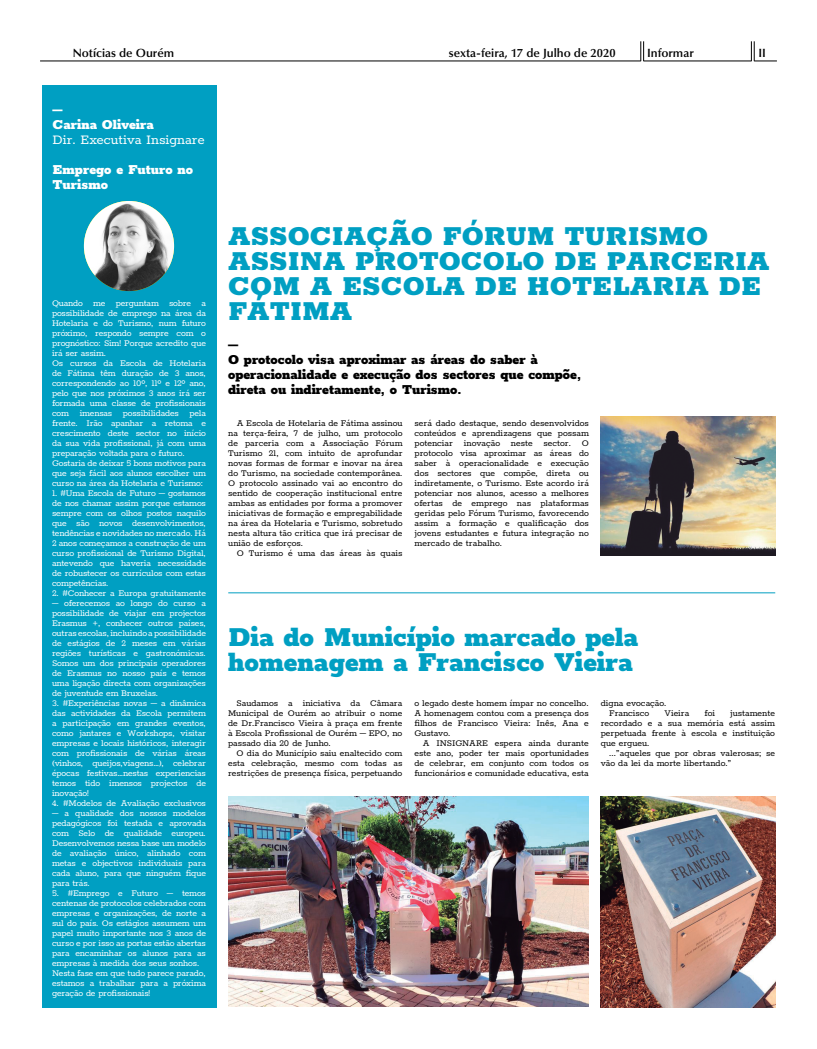
<style>
.page{position:relative;width:817px;height:1049px;background:#fff}
.page>*{position:absolute;margin:0;border:0;box-sizing:border-box;transform-origin:0 0}
.t1{font:900 30px/25px "Rokkitt";color:#009fc2}
.t2{font:900 15px/15px "Rokkitt";color:#000}
.t3{font:900 15px/15px "Rokkitt";color:#fff}
.t4{font:15px "Rokkitt";color:#fff}
.t5{font:600 12px "Optima LT Std";color:#000}
.t6{font:10px/10px "Rokkitt";letter-spacing:-.015em;color:#fff;text-align:justify}
.t7{font:10px/10px "Rokkitt";color:#000;text-align:justify}
</style>
<div class="page">
<hr style="left:643px;top:61px;width:108px;height:1px;background:#000">
<hr style="left:40px;top:61px;width:600px;height:1px;background:#000">
<svg style="left:751px;top:41px;width:25px;height:21px"></svg>
<svg style="left:640px;top:41px;width:4px;height:20px"></svg>
<div style="left:42px;top:85px;width:174px;height:922px;background:#009fc2"></div>
<img style="left:84px;top:201px;width:90px;height:90px;border-radius:45px">
<img style="left:600px;top:416px;width:175px;height:140px">
<img style="left:228px;top:796px;width:360px;height:210px">
<img style="left:600px;top:796px;width:175px;height:211px">
<hr style="left:228px;top:592px;width:547px;height:1px;background:#009fc2">
<p class="t5" style="left:73px;top:46px;width:103px">Notícias de Ourém</p>
<p class="t5" style="left:449px;top:46px;width:168px">sexta-feira, 17 de Julho de 2020</p>
<p class="t5" style="left:647px;top:46px;width:48px">Informar</p>
<p class="t5" style="left:758px;top:46px;width:9px">II</p>
<h2 class="t3" style="left:52px;top:101px;width:103px">–<br>Carina Oliveira</h2>
<h2 class="t4" style="left:52px;top:130px;width:153px">Dir. Executiva Insignare</h2>
<h2 class="t3" style="left:52px;top:161px;width:142px">Emprego e Futuro no<br>Turismo</h2>
<p class="t6" style="left:52px;top:297px;width:155px;text-align:left">Quando me perguntam sobre a possibilidade de emprego na área da Hotelaria e do Turismo, num futuro próximo, respondo sempre com o prognóstico: Sim! Porque acredito que irá ser assim.<br>Os cursos da Escola de Hotelaria de Fátima têm duração de 3 anos, correspondendo ao 10º, 11º e 12º ano, pelo que nos próximos 3 anos irá ser formada uma classe de profissionais com imensas possibilidades pela frente. Irão apanhar a retoma e crescimento deste sector no início da sua vida profissional, já com uma preparação voltada para o futuro.<br>Gostaria de deixar 5 bons motivos para que seja fácil aos alunos escolher um curso na área da Hotelaria e Turismo:</p>
<p class="t6" style="left:52px;top:487px;width:155px">1. #Uma Escola de Futuro – gostamos de nos chamar assim porque estamos sempre com os olhos postos naquilo que são novos desenvolvimentos, tendências e novidades no mercado. Há 2 anos começamos a construção de um curso profissional de Turismo Digital, antevendo que haveria necessidade de robustecer os currículos com estas competências.</p>
<p class="t6" style="left:52px;top:587px;width:155px">2. #Conhecer a Europa gratuitamente</p>
<p class="t6" style="left:52px;top:597px;width:155px">– oferecemos ao longo do curso a possibilidade de viajar em projectos Erasmus +, conhecer outros países, outras escolas, incluindo a possibilidade de estágios de 2 meses em várias regiões turísticas e gastronómicas.<br>Somos um dos principais operadores de Erasmus no nosso país e temos uma ligação directa com organizações de juventude em Bruxelas.</p>
<p class="t6" style="left:52px;top:697px;width:155px">3. #Experiências novas – a dinâmica das actividades da Escola permitem a participação em grandes eventos, como jantares e Workshops, visitar empresas e locais históricos, interagir com profissionais de várias áreas (vinhos, queijos,viagens…), celebrar épocas festivas…nestas experiencias temos tido imensos projectos de inovação!</p>
<p class="t6" style="left:52px;top:797px;width:155px">4. #Modelos de Avaliação exclusivos</p>
<p class="t6" style="left:52px;top:807px;width:155px">– a qualidade dos nossos modelos pedagógicos foi testada e aprovada com Selo de qualidade europeu.<br>Desenvolvemos nessa base um modelo de avaliação único, alinhado com metas e objectivos individuais para cada aluno, para que ninguém fique para trás.</p>
<p class="t6" style="left:52px;top:887px;width:155px;text-align:left">5. #Emprego e Futuro – temos centenas de protocolos celebrados com empresas e organizações, de norte a sul do país. Os estágios assumem um papel muito importante nos 3 anos de curso e por isso as portas estão abertas para encaminhar os alunos para as empresas à medida dos seus sonhos.<br>Nesta fase em que tudo parece parado, estamos a trabalhar para a próxima geração de profissionais!</p>
<h1 class="t1" style="left:228px;top:221px;width:279px">ASSOCIAÇÃO FÓRUM</h1>
<h1 class="t1" style="left:228px;top:221px;width:543px;text-indent:336px">TURISMO<br>ASSINA PROTOCOLO DE PARCERIA<br>COM A ESCOLA DE HOTELARIA DE<br>FÁTIMA</h1>
<h2 class="t2" style="left:228px;top:336px;width:354px">–<br>O protocolo visa aproximar as áreas do saber à operacionalidade e execução dos sectores que compõe, direta ou indiretamente, o Turismo.</h2>
<p class="t7" style="left:228px;top:417px;width:176px;text-indent:8px">A Escola de Hotelaria de Fátima assinou na terça-feira, 7 de julho, um protocolo de parceria com a Associação Fórum Turismo 21, com intuito de aprofundar novas formas de formar e inovar na área do Turismo, na sociedade contemporânea.<br>O protocolo assinado vai ao encontro do sentido de cooperação institucional entre ambas as entidades por forma a promover iniciativas de formação e empregabilidade na área da Hotelaria e Turismo, sobretudo nesta altura tão critica que irá precisar de união de esforços.</p>
<p class="t7" style="left:237px;top:547px;width:167px">O Turismo é uma das áreas às quais</p>
<p class="t7" style="left:414px;top:417px;width:176px">será dado destaque, sendo desenvolvidos conteúdos e aprendizagens que possam potenciar inovação neste sector. O protocolo visa aproximar as áreas do saber à operacionalidade e execução dos sectores que compõe, direta ou indiretamente, o Turismo. Este acordo irá potenciar nos alunos, acesso a melhores ofertas de emprego nas plataformas geridas pelo Fórum Turismo, favorecendo assim a formação e qualificação dos jovens estudantes e futura integração no mercado de trabalho.</p>
<h1 class="t1" style="left:228px;top:622px;width:411px">Dia do Município marcado pela homenagem a Francisco Vieira</h1>
<p class="t7" style="left:228px;top:698px;width:176px;text-indent:8px">Saudamos a iniciativa da Câmara Municipal de Ourém ao atribuir o nome de Dr.Francisco Vieira à praça em frente à Escola Profissional de Ourém – EPO, no passado dia 20 de Junho.</p>
<p class="t7" style="left:228px;top:748px;width:176px;text-indent:8px">O dia do Município saiu enaltecido com esta celebração, mesmo com todas as restrições de presença física, perpetuando</p>
<p class="t7" style="left:414px;top:698px;width:176px">o legado deste homem ímpar no concelho.<br>A homenagem contou com a presença dos filhos de Francisco Vieira: Inês, Ana e Gustavo.</p>
<p class="t7" style="left:414px;top:738px;width:176px;text-indent:8px">A INSIGNARE espera ainda durante este ano, poder ter mais oportunidades de celebrar, em conjunto com todos os funcionários e comunidade educativa, esta</p>
<p class="t7" style="left:609px;top:698px;width:59px;text-indent:-8px">digna evocação.<br>Francisco</p>
<p class="t7" style="left:664px;top:708px;width:26px">Vieira</p>
<p class="t7" style="left:704px;top:708px;width:12px">foi</p>
<p class="t7" style="left:600px;top:708px;width:176px;text-indent:129px">justamente recordado e a sua memória está assim perpetuada frente à escola e instituição que ergueu.</p>
<p class="t7" style="left:600px;top:748px;width:176px;text-indent:8px">...”aqueles que por obras valerosas; se vão da lei da morte libertando.”</p>
</div>
